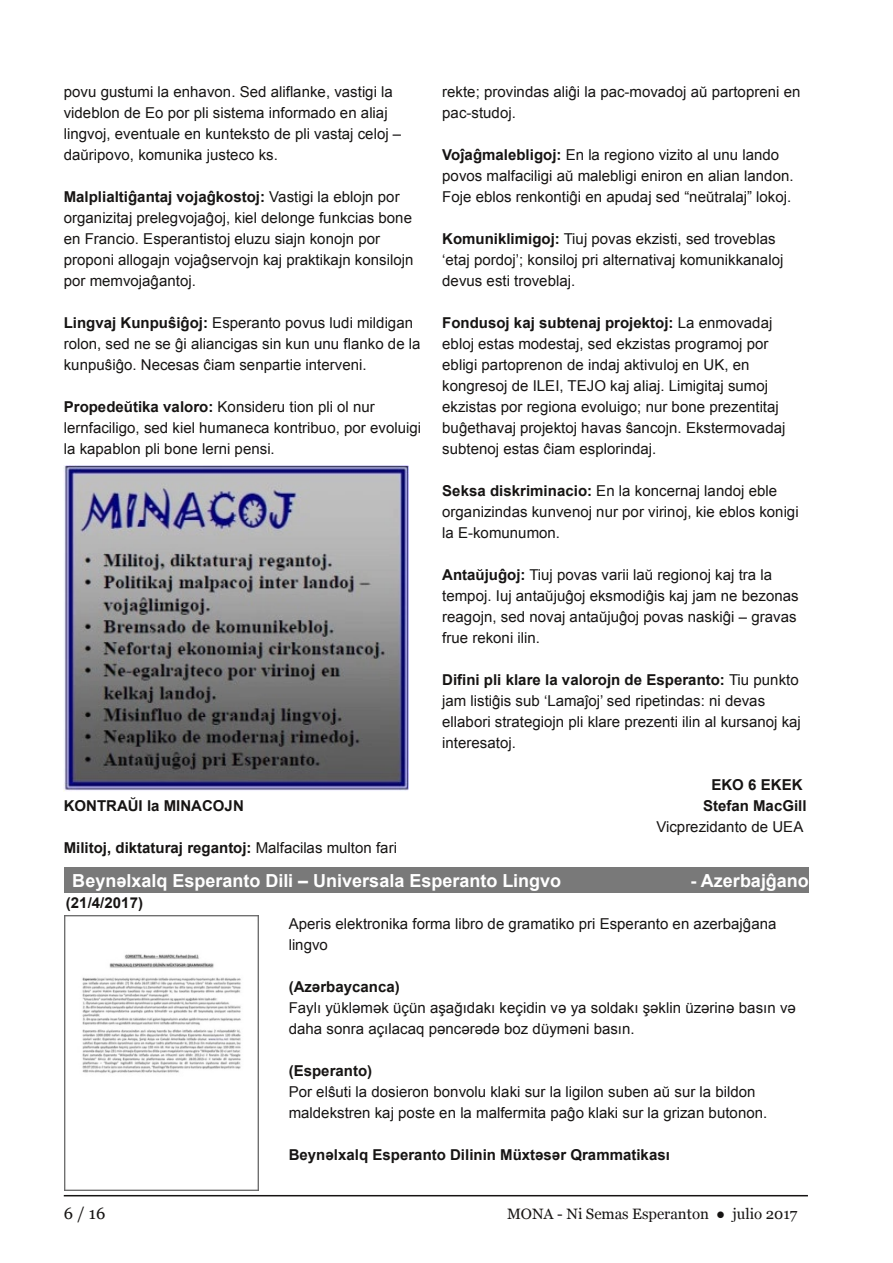
<style>
.page{position:relative;width:893px;height:1263px;background:#fff}
.page>*{position:absolute;margin:0;border:0;box-sizing:border-box;transform-origin:0 0}
.t1{font:700 18px "Arial";color:#fff}
.t2{font:16.5px "Georgia";color:#161413}
.t3{font:15px/21px "Arial";letter-spacing:.005em;color:#161413}
.t4{font:700 15px/21px "Arial";letter-spacing:.005em;color:#161413;text-align:center}
.t5{font:15px "Georgia";color:#161413}
.s1{font-weight:700}
.s2{font-weight:400}
</style>
<div class="page">
<hr style="left:64px;top:1195px;width:744px;height:1px;background:#161413">
<img style="left:64px;top:465px;width:345px;height:326px">
<div style="left:64px;top:867px;width:745px;height:26px;background:#797979"></div>
<img style="left:64px;top:916px;width:195px;height:275px">
<p class="t3" style="left:442px;top:81px;width:360px">rekte; provindas aliĝi la pac-movadoj aŭ partopreni en pac-studoj.</p>
<p class="t3" style="left:442px;top:144px;width:353px"><span class="s1">Voĵaĝmalebligoj:</span> En la regiono vizito al unu lando povos malfaciligi aŭ malebligi eniron en alian landon.<br>Foje eblos renkontiĝi en apudaj sed “neŭtralaj” lokoj.</p>
<p class="t3" style="left:442px;top:228px;width:343px"><span class="s1">Komuniklimigoj:</span> Tiuj povas ekzisti, sed troveblas ‘etaj pordoj’; konsiloj pri alternativaj komunikkanaloj devus esti troveblaj.</p>
<p class="t3" style="left:442px;top:312px;width:345px"><span class="s1">Fondusoj kaj subtenaj projektoj:</span> La enmovadaj ebloj estas modestaj, sed ekzistas programoj por ebligi partoprenon de indaj aktivuloj en UK, en kongresoj de ILEI, TEJO kaj aliaj. Limigitaj sumoj ekzistas por regiona evoluigo; nur bone prezentitaj buĝethavaj projektoj havas ŝancojn. Ekstermovadaj subtenoj estas ĉiam esplorindaj.</p>
<p class="t3" style="left:442px;top:480px;width:358px"><span class="s1">Seksa diskriminacio:</span> En la koncernaj landoj eble organizindas kunvenoj nur por virinoj, kie eblos konigi la E-komunumon.</p>
<p class="t3" style="left:442px;top:564px;width:358px"><span class="s1">Antaŭjuĝoj:</span> Tiuj povas varii laŭ regionoj kaj tra la tempoj. Iuj antaŭjuĝoj eksmodiĝis kaj jam ne bezonas reagojn, sed novaj antaŭjuĝoj povas naskiĝi – gravas frue rekoni ilin.</p>
<p class="t3" style="left:442px;top:669px;width:360px"><span class="s1">Difini pli klare la valorojn de Esperanto:</span> Tiu punkto jam listiĝis sub ‘Lamaĵoj’ sed ripetindas: ni devas ellabori strategiojn pli klare prezenti ilin al kursanoj kaj interesatoj.</p>
<p class="t4" style="left:703px;top:774px;width:105px">EKO 6 EKEK<br>Stefan MacGill</p>
<p class="t3" style="left:656px;top:816px;width:148px">Vicprezidanto de UEA</p>
<p class="t1" style="left:72px;top:871px;width:490px">Beynәlxalq Esperanto Dili – Universala Esperanto Lingvo</p>
<p class="t1" style="left:690px;top:871px;width:120px">- Azerbajĝano</p>
<p class="t4" style="left:66px;top:892px;width:79px">(21/4/2017)</p>
<p class="t3" style="left:289px;top:913px;width:489px">Aperis elektronika forma libro de gramatiko pri Esperanto en azerbajĝana lingvo</p>
<p class="t4" style="left:289px;top:976px;width:113px">(Azәrbaycanca)</p>
<p class="t3" style="left:289px;top:997px;width:509px">Faylı yüklәmәk üçün aşağıdakı keçidin vә ya soldakı şәklin üzәrinә basın vә daha sonra açılacaq pәncәrәdә boz düymәni basın.</p>
<p class="t4" style="left:289px;top:1060px;width:85px">(Esperanto)</p>
<p class="t3" style="left:289px;top:1081px;width:480px">Por elŝuti la dosieron bonvolu klaki sur la ligilon suben aŭ sur la bildon maldekstren kaj poste en la malfermita paĝo klaki sur la grizan butonon.</p>
<p class="t4" style="left:289px;top:1144px;width:383px">Beynәlxalq Esperanto Dilinin Müxtәsәr Qrammatikası</p>
<p class="t3" style="left:64px;top:82px;width:339px">povu gustumi la enhavon. Sed aliflanke, vastigi la videblon de Eo por pli sistema informado en aliaj lingvoj, eventuale en kunteksto de pli vastaj celoj – daŭripovo, komunika justeco ks.</p>
<p class="t3" style="left:64px;top:187px;width:351px"><span class="s1">Malplialtiĝantaj vojaĝkostoj:</span> Vastigi la eblojn por organizitaj prelegvojaĝoj, kiel delonge funkcias bone en Francio. Esperantistoj eluzu siajn konojn por proponi allogajn vojaĝservojn kaj praktikajn konsilojn por memvojaĝantoj.</p>
<p class="t3" style="left:64px;top:313px;width:358px"><span class="s1">Lingvaj Kunpuŝiĝoj:</span> Esperanto povus ludi mildigan rolon, sed ne se ĝi aliancigas sin kun unu flanko de la kunpuŝiĝo. Necesas ĉiam senpartie interveni.</p>
<p class="t3" style="left:64px;top:397px;width:359px"><span class="s1">Propedeŭtika valoro:</span> Konsideru tion pli ol nur lernfaciligo, sed kiel humaneca kontribuo, por evoluigi la kapablon pli bone lerni pensi.</p>
<p class="t4" style="left:64px;top:796px;width:182px">KONTRAŬI la MINACOJN</p>
<p class="t4" style="left:64px;top:838px;width:335px">Militoj, diktaturaj regantoj: <span class="s2">Malfacilas multon fari</span></p>
<p class="t2" style="left:64px;top:1204px;width:43px">6/16</p>
<p class="t5" style="left:507px;top:1205px;width:292px">MONA - Ni Semas Esperanton ● julio 2017</p>
</div>
